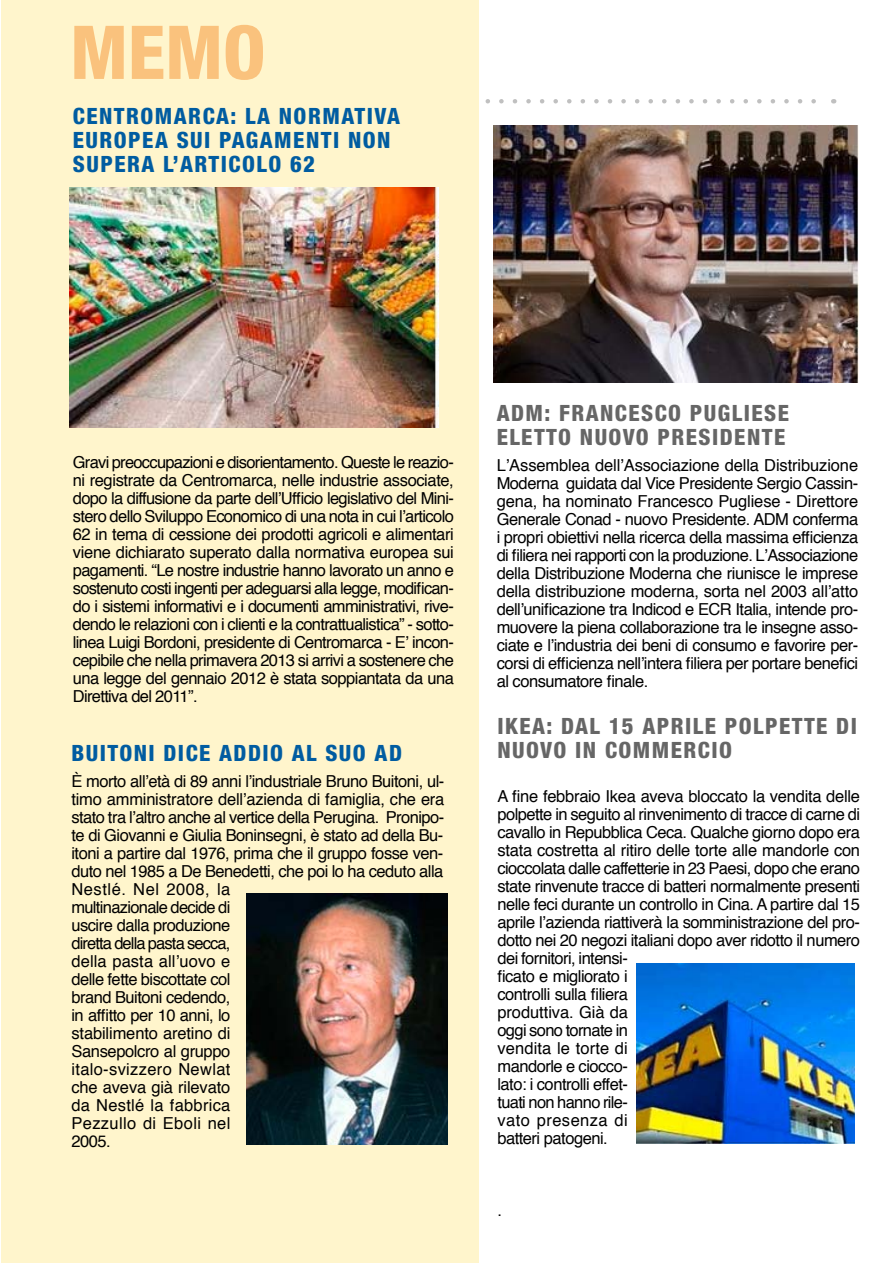
<style>
.page{position:relative;width:893px;height:1263px;background:#fff}
.page>*{position:absolute;margin:0;border:0;box-sizing:border-box;transform-origin:0 0}
.t1{font:800 condensed 74.4px "Helvetica Neue";color:#fac27d}
.t2{font:800 condensed 22.5px/24px "Helvetica Neue";letter-spacing:.065em;color:#005ca1}
.t3{font:800 condensed 22.5px/24px "Helvetica Neue";letter-spacing:.065em;color:#666}
.t4{font:16.5px/18px "Helvetica";letter-spacing:-.03em;color:#000;text-align:justify}
</style>
<div class="page">
<svg style="left:478px;top:99px;width:338px;height:5px"></svg>
<div style="left:1px;top:0;width:477px;height:1263px;background:#fff5cc"></div>
<img style="left:69px;top:187px;width:369px;height:240px">
<img style="left:493px;top:126px;width:365px;height:257px">
<img style="left:636px;top:964px;width:219px;height:179px">
<img style="left:247px;top:894px;width:200px;height:250px">
<h1 class="t1" style="left:70px;top:27px;width:197px">MEMO</h1>
<h2 class="t2" style="left:73px;top:107px;width:329px">CENTROMARCA: LA NORMATIVA<br>EUROPEA SUI PAGAMENTI NON<br>SUPERA L’ARTICOLO 62</h2>
<p class="t4" style="left:73px;top:454px;width:382px">Gravi preoccupazioni e disorientamento. Queste le reazio&shy;ni registrate da Centromarca, nelle industrie associate, dopo la diffusione da parte dell’Ufficio legislativo del Mini&shy;stero dello Sviluppo Economico di una nota in cui l’articolo 62 in tema di cessione dei prodotti agricoli e alimentari viene dichiarato superato dalla normativa europea sui pagamenti. “Le nostre industrie hanno lavorato un anno e sostenuto costi ingenti per adeguarsi alla legge, modifican&shy;do i sistemi informativi e i documenti amministrativi, rive&shy;dendo le relazioni con i clienti e la contrattualistica” - sotto&shy;linea Luigi Bordoni, presidente di Centromarca - E’ incon&shy;cepibile che nella primavera 2013 si arrivi a sostenere che una legge del gennaio 2012 è stata soppiantata da una Direttiva del 2011”.</p>
<h2 class="t2" style="left:71px;top:744px;width:332px">BUITONI DICE ADDIO AL SUO AD</h2>
<p class="t4" style="left:71px;top:773px;width:374px;text-align:left">È morto all’età di 89 anni l’industriale Bruno Buitoni, ul&shy;timo amministratore dell’azienda di famiglia, che era stato tra l’altro anche al vertice della Perugina. Pronipo&shy;te di Giovanni e Giulia Boninsegni, è stato ad della Bu&shy;itoni a partire dal 1976, prima che il gruppo fosse ven&shy;duto nel 1985 a De Benedetti, che poi lo ha ceduto alla<br>Nestlé. Nel 2008, la<br>multinazionale decide di<br>uscire dalla produzione<br>diretta della pasta secca,<br>della pasta all’uovo e<br>delle fette biscottate col<br>brand Buitoni cedendo,<br>in affitto per 10 anni, lo<br>stabilimento aretino di<br>Sansepolcro al gruppo<br>italo-svizzero Newlat<br>che aveva già rilevato<br>da Nestlé la fabbrica<br>Pezzullo di Eboli nel<br>2005.</p>
<h2 class="t3" style="left:497px;top:404px;width:294px">ADM: FRANCESCO PUGLIESE<br>ELETTO NUOVO PRESIDENTE</h2>
<p class="t4" style="left:497px;top:457px;width:363px">L’Assemblea dell’Associazione della Distribuzione Moderna guidata dal Vice Presidente Sergio Cassin&shy;gena, ha nominato Francesco Pugliese - Direttore Generale Conad - nuovo Presidente. ADM conferma i propri obiettivi nella ricerca della massima efficienza di filiera nei rapporti con la produzione. L’Associazione della Distribuzione Moderna che riunisce le imprese della distribuzione moderna, sorta nel 2003 all’atto dell’unificazione tra Indicod e ECR Italia, intende pro&shy;muovere la piena collaborazione tra le insegne asso&shy;ciate e l’industria dei beni di consumo e favorire per&shy;corsi di efficienza nell’intera filiera per portare benefici al consumatore finale.</p>
<h2 class="t3" style="left:497px;top:717px;width:361px">IKEA: DAL 15 APRILE POLPETTE DI<br>NUOVO IN COMMERCIO</h2>
<p class="t4" style="left:497px;top:788px;width:364px;text-align:left">A fine febbraio Ikea aveva bloccato la vendita delle polpette in seguito al rinvenimento di tracce di carne di cavallo in Repubblica Ceca. Qualche giorno dopo era stata costretta al ritiro delle torte alle mandorle con cioccolata dalle caffetterie in 23 Paesi, dopo che erano state rinvenute tracce di batteri normalmente presenti nelle feci durante un controllo in Cina. A partire dal 15 aprile l’azienda riattiverà la somministrazione del pro&shy;dotto nei 20 negozi italiani dopo aver ridotto il numero dei fornitori, intensi-<br>ficato e migliorato i<br>controlli sulla filiera<br>produttiva. Già da<br>oggi sono tornate in<br>vendita le torte di<br>mandorle e ciocco-<br>lato: i controlli effet-<br>tuati non hanno rile-<br>vato presenza di<br>batteri patogeni.</p>
<p class="t4" style="left:497px;top:1202px;width:6px">.</p>
</div>
